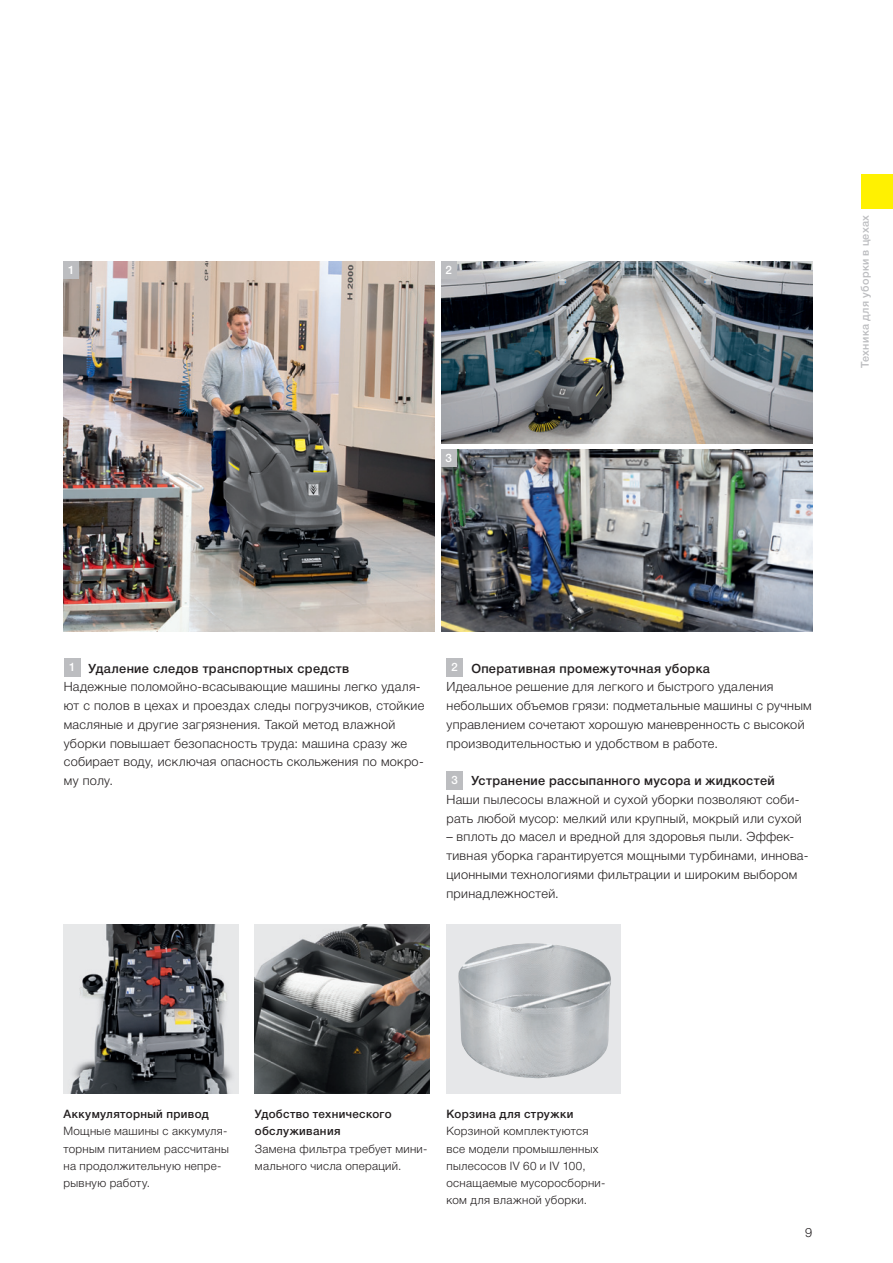
<style>
.page{position:relative;width:893px;height:1263px;background:#fff}
.page>*{position:absolute;margin:0;border:0;box-sizing:border-box;transform-origin:0 0}
.t1{font:300 12.75px/18.8px "Helvetica Neue Cyr";letter-spacing:.025em;color:#231f20}
.t2{font:300 12.75px "Helvetica Neue LT Pro";color:#231f20}
.t3{font:300 11.7px/17.2px "Helvetica Neue Cyr";letter-spacing:.03em;color:#231f20}
.t4{font:500 11.7px/17.2px "Helvetica Neue Cyr";letter-spacing:.03em;color:#231f20}
.t5{font:500 11.7px "Helvetica Neue LT Pro";color:#fff}
.t6{font:500 10.8px "Helvetica Neue Cyr";letter-spacing:.03em;color:#bcbdc0}
.s1{font-weight:500;font-size:11.7px;color:#fff}
.s2{font-weight:500}
</style>
<div class="page">
<img style="left:441px;top:450px;width:371px;height:181px">
<img style="left:64px;top:261px;width:371px;height:370px">
<img style="left:441px;top:261px;width:371px;height:182px">
<div style="left:861px;top:174px;width:32px;height:34px;background:#fff101"></div>
<img style="left:255px;top:925px;width:174px;height:169px">
<div style="left:446px;top:925px;width:175px;height:169px;background:#e6e7e9"></div>
<img style="left:458px;top:943px;width:153px;height:135px">
<img style="left:64px;top:925px;width:174px;height:169px">
<div style="left:441px;top:450px;width:15px;height:17px;background:#bcbdc0"></div>
<div style="left:64px;top:261px;width:15px;height:18px;background:#bcbdc0"></div>
<div style="left:441px;top:261px;width:15px;height:18px;background:#bcbdc0"></div>
<div style="left:64px;top:658px;width:16px;height:19px;background:#bcbdc0"></div>
<div style="left:446px;top:658px;width:17px;height:19px;background:#bcbdc0"></div>
<div style="left:446px;top:771px;width:17px;height:18px;background:#bcbdc0"></div>
<p class="t5" style="left:68px;top:263px;width:8px">1</p>
<p class="t5" style="left:446px;top:263px;width:8px">2</p>
<p class="t5" style="left:446px;top:451px;width:8px">3</p>
<p class="t6" style="left:859px;top:368px;width:155px;rotate:-90deg">Техника для уборки в цехах</p>
<p class="t1" style="left:64px;top:659px;width:362px;text-indent:5px"><span class="s1">1</span> <span class="s2">Удаление следов транспортных средств<br></span>Надежные поломойно-всасывающие машины легко удаля&shy;ют с полов в цехах и проездах следы погрузчиков, стойкие масляные и другие загрязнения. Такой метод влажной уборки повышает безопасность труда: машина сразу же собирает воду, исключая опасность скольжения по мокро&shy;му полу.</p>
<p class="t1" style="left:446px;top:659px;width:367px;text-indent:5px"><span class="s1">2</span> <span class="s2">Оперативная промежуточная уборка<br></span>Идеальное решение для легкого и быстрого удаления небольших объемов грязи: подметальные машины с ручным управлением сочетают хорошую маневренность с высокой производительностью и удобством в работе.</p>
<p class="t1" style="left:446px;top:771px;width:357px;text-indent:5px"><span class="s1">3</span> <span class="s2">Устранение рассыпанного мусора и жидкостей<br></span>Наши пылесосы влажной и сухой уборки позволяют соби&shy;рать любой мусор: мелкий или крупный, мокрый или сухой</p>
<p class="t1" style="left:446px;top:827px;width:363px">– вплоть до масел и вредной для здоровья пыли. Эффек&shy;тивная уборка гарантируется мощными турбинами, иннова&shy;ционными технологиями фильтрации и широким выбором принадлежностей.</p>
<p class="t4" style="left:64px;top:1105px;width:147px">Аккумуляторный привод</p>
<p class="t3" style="left:64px;top:1123px;width:167px">Мощные машины с аккумуля&shy;торным питанием рассчитаны на продолжительную непре&shy;рывную работу.</p>
<p class="t4" style="left:255px;top:1105px;width:138px">Удобство технического обслуживания</p>
<p class="t3" style="left:255px;top:1140px;width:174px">Замена фильтра требует мини&shy;мального числа операций.</p>
<p class="t4" style="left:446px;top:1105px;width:128px">Корзина для стружки</p>
<p class="t3" style="left:446px;top:1123px;width:160px">Корзиной комплектуются все модели промышленных пылесосов IV 60 и IV 100, оснащаемые мусоросборни&shy;ком для влажной уборки.</p>
<p class="t2" style="left:805px;top:1225px;width:9px">9</p>
</div>
